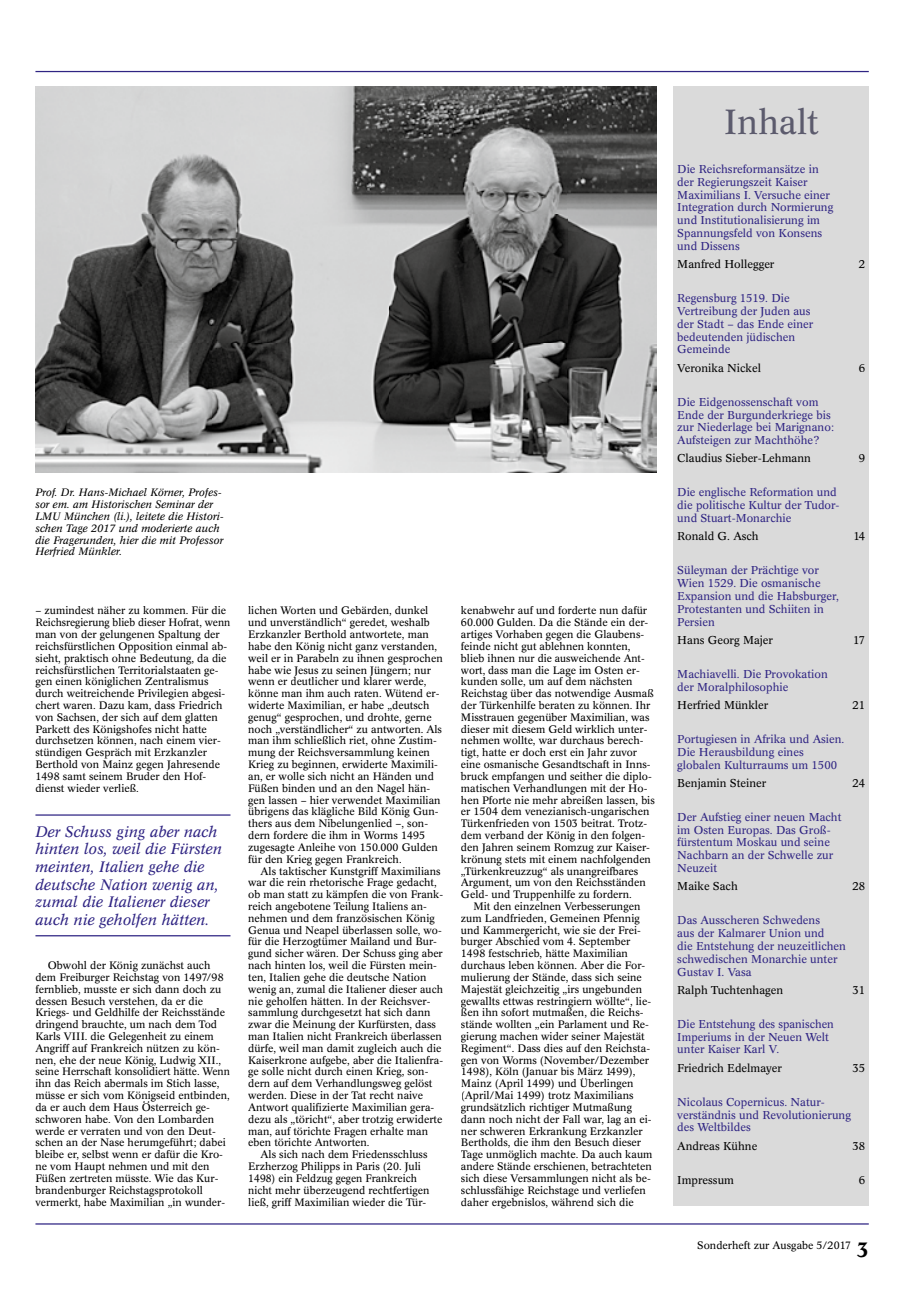
<style>
.page{position:relative;width:922px;height:1312px;background:#fff}
.page>*{position:absolute;margin:0;border:0;box-sizing:border-box;transform-origin:0 0}
.t1{font:34.38px "Concorde BE";color:#5c5b6d}
.t2{font:italic 15px/17.5px "Concorde BE";color:#2f2483}
.t3{font:11.25px/12.9px "Concorde BE";color:#2f2483}
.t4{font:11.25px "Concorde BE";color:#000}
.t5{font:10.62px/11.9px "Concorde BE";color:#000}
.t6{font:italic 10.62px/11.8px "Concorde BE";color:#000}
.s1{font-weight:500;font-size:20.62px}
</style>
<div class="page">
<hr style="left:35px;top:1222px;width:833px;height:2px;background:#2f2483">
<hr style="left:35px;top:71px;width:833px;height:1px;background:#2f2483">
<img style="left:35px;top:86px;width:621px;height:386px">
<div style="left:673px;top:86px;width:195px;height:1119px;background:#dadada"></div>
<hr style="left:36px;top:1101px;width:173px;height:1px;background:#000">
<hr style="left:35px;top:814px;width:195px;height:1px;background:#2f2483">
<hr style="left:35px;top:934px;width:195px;height:2px;background:#2f2483">
<hr style="left:462px;top:1077px;width:171px;height:1px;background:#000">
<p class="t6" style="left:35px;top:486px;width:190px">Prof. Dr. Hans-Michael Körner, Profes&shy;sor em. am Historischen Seminar der LMU München (li.), leitete die Histori&shy;schen Tage 2017 und moderierte auch die Fragerunden, hier die mit Professor Herfried Münkler.</p>
<p class="t5" style="left:35px;top:605px;width:196px">– zumindest näher zu kommen. Für die Reichsregierung blieb dieser Hofrat, wenn man von der gelungenen Spaltung der reichsfürstlichen Opposition einmal ab&shy;sieht, praktisch ohne Bedeutung, da die reichsfürstlichen Territorialstaaten ge&shy;gen einen königlichen Zentralismus durch weitreichende Privilegien abgesi&shy;chert waren. Dazu kam, dass Friedrich von Sachsen, der sich auf dem glatten Parkett des Königshofes nicht hatte durchsetzen können, nach einem vier&shy;stündigen Gespräch mit Erzkanzler Berthold von Mainz gegen Jahresende 1498 samt seinem Bruder den Hof&shy;dienst wieder verließ.</p>
<h2 class="t2" style="left:35px;top:822px;width:188px">Der Schuss ging aber nach hinten los, weil die Fürsten meinten, Italien gehe die deutsche Nation wenig an, zumal die Italiener dieser auch nie geholfen hätten.</h2>
<p class="t5" style="left:35px;top:959px;width:196px;text-indent:12px">Obwohl der König zunächst auch dem Freiburger Reichstag von 1497/98 fernblieb, musste er sich dann doch zu dessen Besuch verstehen, da er die Kriegs- und Geldhilfe der Reichsstände dringend brauchte, um nach dem Tod Karls VIII. die Gelegenheit zu einem Angriff auf Frankreich nützen zu kön&shy;nen, ehe der neue König, Ludwig XII., seine Herrschaft konsolidiert hätte. Wenn ihn das Reich abermals im Stich lasse, müsse er sich vom Königseid entbinden, da er auch dem Haus Österreich ge&shy;schworen habe. Von den Lombarden werde er verraten und von den Deut&shy;schen an der Nase herumgeführt; dabei bleibe er, selbst wenn er dafür die Kro&shy;ne vom Haupt nehmen und mit den Füßen zertreten müsste. Wie das Kur&shy;brandenburger Reichstagsprotokoll vermerkt, habe Maximilian „in wunder-</p>
<p class="t5" style="left:248px;top:605px;width:196px">lichen Worten und Gebärden, dunkel und unverständlich“ geredet, weshalb Erzkanzler Berthold antwortete, man habe den König nicht ganz verstanden, weil er in Parabeln zu ihnen gesprochen habe wie Jesus zu seinen Jüngern; nur wenn er deutlicher und klarer werde, könne man ihm auch raten. Wütend er&shy;widerte Maximilian, er habe „deutsch genug“ gesprochen, und drohte, gerne noch „verständlicher“ zu antworten. Als man ihm schließlich riet, ohne Zustim&shy;mung der Reichsversammlung keinen Krieg zu beginnen, erwiderte Maximili&shy;an, er wolle sich nicht an Händen und Füßen binden und an den Nagel hän&shy;gen lassen – hier verwendet Maximilian übrigens das klägliche Bild König Gun&shy;thers aus dem Nibelungenlied –, son&shy;dern fordere die ihm in Worms 1495 zugesagte Anleihe von 150.000 Gulden für den Krieg gegen Frankreich.</p>
<p class="t5" style="left:248px;top:864px;width:196px;text-indent:12px">Als taktischer Kunstgriff Maximilians war die rein rhetorische Frage gedacht, ob man statt zu kämpfen die von Frank&shy;reich angebotene Teilung Italiens an&shy;nehmen und dem französischen König Genua und Neapel überlassen solle, wo&shy;für die Herzogtümer Mailand und Bur&shy;gund sicher wären. Der Schuss ging aber nach hinten los, weil die Fürsten mein&shy;ten, Italien gehe die deutsche Nation wenig an, zumal die Italiener dieser auch nie geholfen hätten. In der Reichsver&shy;sammlung durchgesetzt hat sich dann zwar die Meinung der Kurfürsten, dass man Italien nicht Frankreich überlassen dürfe, weil man damit zugleich auch die Kaiserkrone aufgebe, aber die Italienfra&shy;ge solle nicht durch einen Krieg, son&shy;dern auf dem Verhandlungsweg gelöst werden. Diese in der Tat recht naive Antwort qualifizierte Maximilian gera&shy;dezu als „töricht“, aber trotzig erwiderte man, auf törichte Fragen erhalte man eben törichte Antworten.</p>
<p class="t5" style="left:248px;top:1148px;width:183px;text-indent:12px">Als sich nach dem Friedensschluss Erzherzog Philipps in Paris (20. Juli 1498) ein Feldzug gegen Frankreich nicht mehr überzeugend rechtfertigen ließ, griff Maximilian wieder die Tür-</p>
<p class="t5" style="left:461px;top:605px;width:195px">kenabwehr auf und forderte nun dafür 60.000 Gulden. Da die Stände ein der&shy;artiges Vorhaben gegen die Glaubens&shy;feinde nicht gut ablehnen konnten, blieb ihnen nur die ausweichende Ant&shy;wort, dass man die Lage im Osten er&shy;kunden solle, um auf dem nächsten Reichstag über das notwendige Ausmaß der Türkenhilfe beraten zu können. Ihr Misstrauen gegenüber Maximilian, was dieser mit diesem Geld wirklich unter&shy;nehmen wollte, war durchaus berech&shy;tigt, hatte er doch erst ein Jahr zuvor eine osmanische Gesandtschaft in Inns&shy;bruck empfangen und seither die diplo&shy;matischen Verhandlungen mit der Ho&shy;hen Pforte nie mehr abreißen lassen, bis er 1504 dem venezianisch-ungarischen Türkenfrieden von 1503 beitrat. Trotz&shy;dem verband der König in den folgen&shy;den Jahren seinem Romzug zur Kaiser&shy;krönung stets mit einem nachfolgenden „Türkenkreuzzug“ als unangreifbares Argument, um von den Reichsständen Geld- und Truppenhilfe zu fordern.</p>
<p class="t5" style="left:461px;top:900px;width:193px;text-indent:12px">Mit den einzelnen Verbesserungen zum Landfrieden, Gemeinen Pfennig und Kammergericht, wie sie der Frei&shy;burger Abschied vom 4. September 1498 festschrieb, hätte Maximilian durchaus leben können. Aber die For&shy;mulierung der Stände, dass sich seine Majestät gleichzeitig „irs ungebunden gewallts ettwas restringiern wöllte“, lie&shy;ßen ihn sofort mutmaßen, die Reichs&shy;stände wollten „ein Parlament und Re&shy;gierung machen wider seiner Majestät Regiment“. Dass dies auf den Reichsta&shy;gen von Worms (November/Dezember 1498), Köln (Januar bis März 1499), Mainz (April 1499) und Überlingen (April/Mai 1499) trotz Maximilians grundsätzlich richtiger Mutmaßung dann noch nicht der Fall war, lag an ei&shy;ner schweren Erkrankung Erzkanzler Bertholds, die ihm den Besuch dieser Tage unmöglich machte. Da auch kaum andere Stände erschienen, betrachteten sich diese Versammlungen nicht als be&shy;schlussfähige Reichstage und verliefen daher ergebnislos, während sich die</p>
<h1 class="t1" style="left:723px;top:102px;width:96px">Inhalt</h1>
<p class="t3" style="left:677px;top:163px;width:157px">Die Reichsreformansätze in der Regierungszeit Kaiser<br>Maximilians I. Versuche einer<br>Integration durch Normierung und Institutionalisierung im<br>Spannungsfeld von Konsens und Dissens</p>
<p class="t4" style="left:677px;top:258px;width:99px">Manfred Hollegger</p>
<p class="t4" style="left:858px;top:258px;width:8px">2</p>
<p class="t3" style="left:677px;top:292px;width:137px">Regensburg 1519. Die<br>Vertreibung der Juden aus der Stadt – das Ende einer bedeutenden jüdischen<br>Gemeinde</p>
<p class="t4" style="left:677px;top:361px;width:85px">Veronika Nickel</p>
<p class="t4" style="left:858px;top:361px;width:8px">6</p>
<p class="t3" style="left:677px;top:395px;width:158px">Die Eidgenossenschaft vom<br>Ende der Burgunderkriege bis zur Niederlage bei Marignano:<br>Aufsteigen zur Machthöhe?</p>
<p class="t4" style="left:677px;top:452px;width:135px">Claudius Sieber-Lehmann</p>
<p class="t4" style="left:858px;top:452px;width:8px">9</p>
<p class="t3" style="left:677px;top:486px;width:164px">Die englische Reformation und die politische Kultur der Tudor&shy;und Stuart-Monarchie</p>
<p class="t4" style="left:677px;top:529px;width:83px">Ronald G. Asch</p>
<p class="t4" style="left:853px;top:529px;width:13px">14</p>
<p class="t3" style="left:677px;top:564px;width:163px">Süleyman der Prächtige vor<br>Wien 1529. Die osmanische<br>Expansion und die Habsburger,<br>Protestanten und Schiiten in<br>Persien</p>
<p class="t4" style="left:677px;top:633px;width:97px">Hans Georg Majer</p>
<p class="t4" style="left:853px;top:633px;width:13px">17</p>
<p class="t3" style="left:677px;top:667px;width:152px">Machiavelli. Die Provokation der Moralphilosophie</p>
<p class="t4" style="left:677px;top:698px;width:92px">Herfried Münkler</p>
<p class="t4" style="left:852px;top:698px;width:14px">21</p>
<p class="t3" style="left:677px;top:732px;width:168px">Portugiesen in Afrika und Asien.<br>Die Herausbildung eines globalen Kulturraums um 1500</p>
<p class="t4" style="left:677px;top:776px;width:90px">Benjamin Steiner</p>
<p class="t4" style="left:852px;top:776px;width:14px">24</p>
<p class="t3" style="left:677px;top:810px;width:166px">Der Aufstieg einer neuen Macht im Osten Europas. Das Groß&shy;fürstentum Moskau und seine<br>Nachbarn an der Schwelle zur<br>Neuzeit</p>
<p class="t4" style="left:677px;top:879px;width:62px">Maike Sach</p>
<p class="t4" style="left:852px;top:879px;width:14px">28</p>
<p class="t3" style="left:677px;top:913px;width:170px">Das Ausscheren Schwedens<br>aus der Kalmarer Union und<br>die Entstehung der neuzeitlichen schwedischen Monarchie unter<br>Gustav I. Vasa</p>
<p class="t4" style="left:677px;top:983px;width:107px">Ralph Tuchtenhagen</p>
<p class="t4" style="left:852px;top:983px;width:14px">31</p>
<p class="t3" style="left:677px;top:1017px;width:158px">Die Entstehung des spanischen<br>Imperiums in der Neuen Welt unter Kaiser Karl V.</p>
<p class="t4" style="left:677px;top:1061px;width:106px">Friedrich Edelmayer</p>
<p class="t4" style="left:852px;top:1061px;width:14px">35</p>
<p class="t3" style="left:677px;top:1095px;width:175px">Nicolaus Copernicus. Natur&shy;verständnis und Revolutionierung des Weltbildes</p>
<p class="t4" style="left:677px;top:1138px;width:82px">Andreas Kühne</p>
<p class="t4" style="left:852px;top:1138px;width:14px">38</p>
<p class="t4" style="left:677px;top:1172px;width:58px">Impressum</p>
<p class="t4" style="left:858px;top:1172px;width:8px">6</p>
<p class="t5" style="left:697px;top:1239px;width:173px">Sonderheft zur Ausgabe 5/2017 <span class="s1">3</span></p>
</div>
